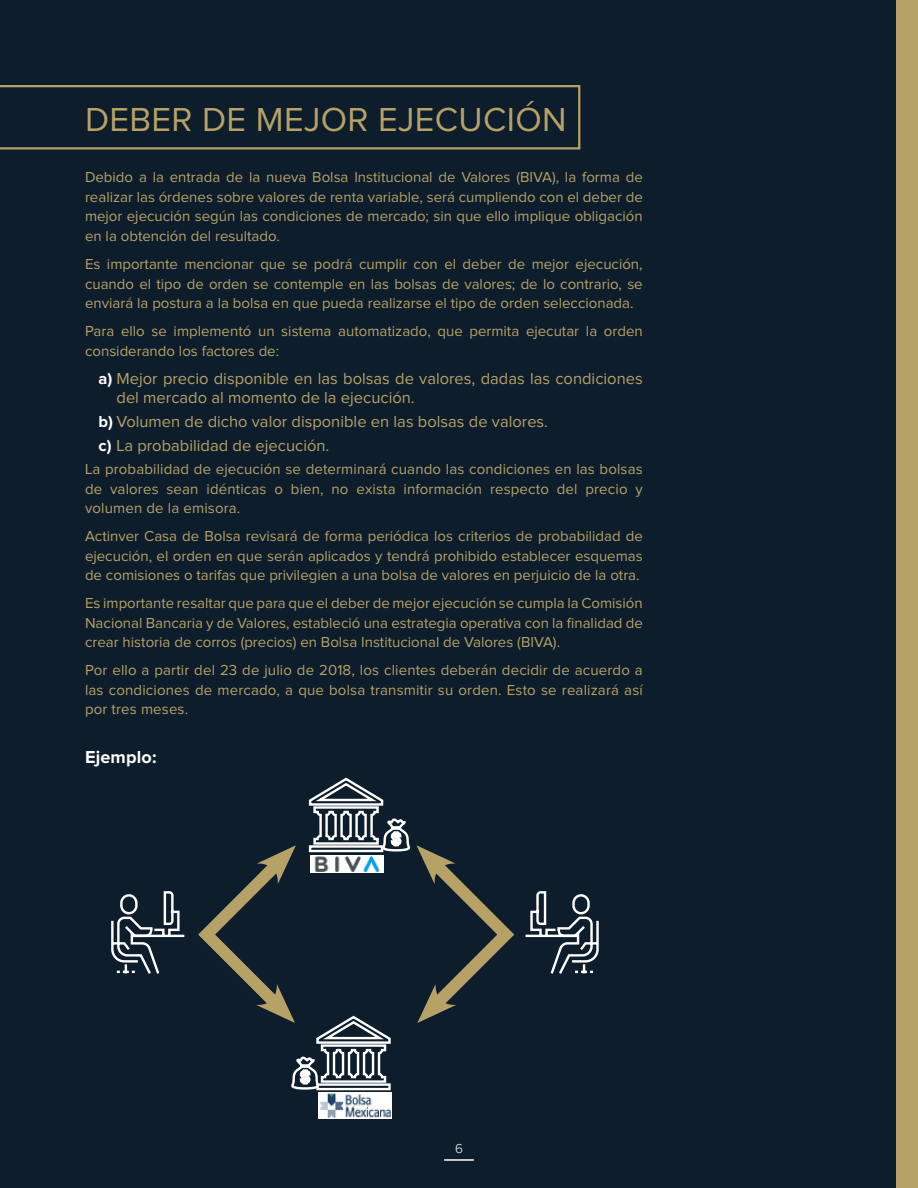
<style>
.page{position:relative;width:918px;height:1188px;background:#0d1d2c}
.page>*{position:absolute;margin:0;border:0;box-sizing:border-box;transform-origin:0 0}
.t1{font:34.5px "Proxima Nova";letter-spacing:.01em;color:#b6a267}
.t2{font:700 18px "Proxima Nova";letter-spacing:.01em;color:#fff}
.t3{font:16.5px/19.5px "Proxima Nova";color:#b6a267}
.t4{font:15px/19.5px "Proxima Nova";color:#b6a267;text-align:justify}
.t5{font:300 13.5px "Proxima Nova";color:#fff}
.s1{font-weight:700;color:#fff}
</style>
<div class="page">
<svg style="left:0;top:85px;width:580px;height:64px"></svg>
<div style="left:897px;top:0;width:21px;height:1188px;background:#b6a267"></div>
<img style="left:318px;top:1093px;width:73px;height:25px">
<svg style="left:111px;top:777px;width:488px;height:314px"></svg>
<hr style="left:444px;top:1159px;width:30px;height:2px;background:#fff">
<h1 class="t1" style="left:85px;top:104px;width:483px">DEBER DE MEJOR EJECUCIÓN</h1>
<p class="t4" style="left:85px;top:168px;width:559px">Debido a la entrada de la nueva Bolsa Institucional de Valores (BIVA), la forma de realizar las órdenes sobre valores de renta variable, será cumpliendo con el deber de mejor ejecución según las condiciones de mercado; sin que ello implique obligación en la obtención del resultado.</p>
<p class="t4" style="left:85px;top:255px;width:559px">Es importante mencionar que se podrá cumplir con el deber de mejor ejecución, cuando el tipo de orden se contemple en las bolsas de valores; de lo contrario, se enviará la postura a la bolsa en que pueda realizarse el tipo de orden seleccionada.</p>
<p class="t4" style="left:85px;top:322px;width:559px">Para ello se implementó un sistema automatizado, que permita ejecutar la orden considerando los factores de:</p>
<p class="t3" style="left:117px;top:369px;width:528px;text-indent:-18px"><span class="s1">a)</span> Mejor precio disponible en las bolsas de valores, dadas las condiciones del mercado al momento de la ejecución.</p>
<p class="t3" style="left:99px;top:410px;width:451px;line-height:23.7px"><span class="s1">b)</span> Volumen de dicho valor disponible en las bolsas de valores. <span class="s1">c)</span> La probabilidad de ejecución.</p>
<p class="t4" style="left:85px;top:460px;width:559px">La probabilidad de ejecución se determinará cuando las condiciones en las bolsas de valores sean idénticas o bien, no exista información respecto del precio y volumen de la emisora.</p>
<p class="t4" style="left:85px;top:527px;width:559px">Actinver Casa de Bolsa revisará de forma periódica los criterios de probabilidad de ejecución, el orden en que serán aplicados y tendrá prohibido establecer esquemas de comisiones o tarifas que privilegien a una bolsa de valores en perjuicio de la otra.</p>
<p class="t4" style="left:85px;top:594px;width:559px">Es importante resaltar que para que el deber de mejor ejecución se cumpla la Comisión Nacional Bancaria y de Valores, estableció una estrategia operativa con la finalidad de crear historia de corros (precios) en Bolsa Institucional de Valores (BIVA).</p>
<p class="t4" style="left:85px;top:661px;width:559px">Por ello a partir del 23 de julio de 2018, los clientes deberán decidir de acuerdo a las condiciones de mercado, a que bolsa transmitir su orden. Esto se realizará así por tres meses.</p>
<p class="t2" style="left:85px;top:749px;width:73px">Ejemplo:</p>
<p class="t5" style="left:455px;top:1142px;width:9px">6</p>
</div>
